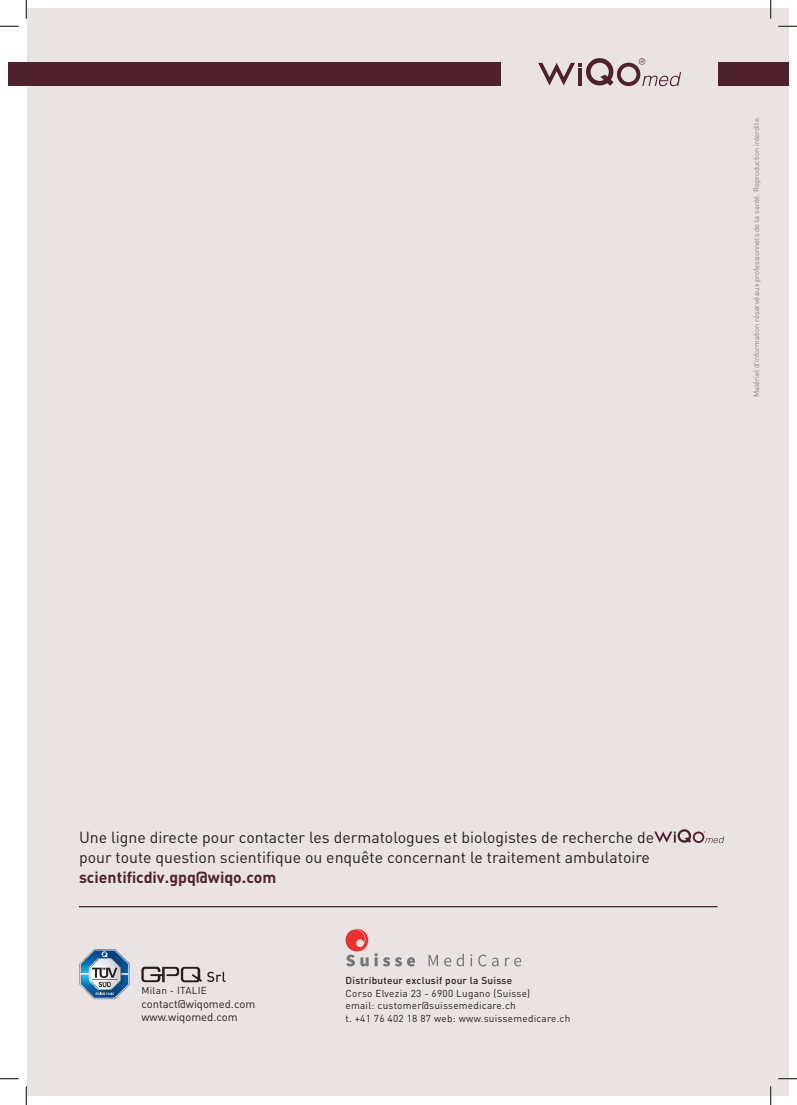
<style>
.page{position:relative;width:797px;height:1105px;background:#fff}
.page>*{position:absolute;margin:0;border:0;box-sizing:border-box;transform-origin:0 0}
.t1{font:15.88px/20px "DIN";color:#231f20}
.t2{font:700 15.88px "DIN";color:#4f212d}
.t3{font:11.25px/13.5px "DIN";color:#231f20}
.t4{font:10px/12.5px "DIN";letter-spacing:.025em;color:#231f20}
.t5{font:500 10px "DIN";letter-spacing:.025em;color:#231f20}
.t6{font:300 7.5px "DIN";color:#6c6d70}
</style>
<div class="page">
<div style="left:27px;top:9px;width:761px;height:1087px;background:#eae3e3"></div>
<svg style="left:141px;top:967px;width:84px;height:15px"></svg>
<svg style="left:80px;top:949px;width:50px;height:50px"></svg>
<svg style="left:345px;top:929px;width:70px;height:37px"></svg>
<svg style="left:428px;top:954px;width:93px;height:12px"></svg>
<div style="left:9px;top:62px;width:491px;height:24px;background:#4f212d"></div>
<svg style="left:538px;top:58px;width:143px;height:28px"></svg>
<div style="left:717px;top:62px;width:71px;height:24px;background:#4f212d"></div>
<svg style="left:654px;top:829px;width:70px;height:14px"></svg>
<hr style="left:79px;top:906px;width:638px;height:1px;background:#4f212d">
<svg style="left:0;top:25px;width:19px;height:2px"></svg>
<svg style="left:778px;top:25px;width:19px;height:2px"></svg>
<svg style="left:0;top:1078px;width:19px;height:1px"></svg>
<svg style="left:778px;top:1078px;width:19px;height:1px"></svg>
<svg style="left:25px;top:0;width:2px;height:19px"></svg>
<svg style="left:25px;top:1086px;width:2px;height:19px"></svg>
<svg style="left:770px;top:0;width:1px;height:19px"></svg>
<svg style="left:770px;top:1086px;width:1px;height:19px"></svg>
<p class="t6" style="left:751px;top:397px;width:282px;rotate:-90deg">Matériel d'information réservé aux professionnels de la santé. Reproduction interdite.</p>
<p class="t1" style="left:79px;top:828px;width:576px">Une ligne directe pour contacter les dermatologues et biologistes de recherche de pour toute question scientifique ou enquête concernant le traitement ambulatoire</p>
<p class="t2" style="left:79px;top:867px;width:199px">scientificdiv.gpq@wiqo.com</p>
<p class="t4" style="left:141px;top:984px;width:67px">Milan - ITALIE</p>
<p class="t3" style="left:141px;top:997px;width:115px">contact@wiqomed.com www.wiqomed.com</p>
<p class="t5" style="left:345px;top:974px;width:168px">Distributeur exclusif pour la Suisse</p>
<p class="t4" style="left:345px;top:987px;width:226px">Corso Elvezia 23 - 6900 Lugano (Suisse)<br>email: customer@suissemedicare.ch<br>t. +41 76 402 18 87 web: www.suissemedicare.ch</p>
</div>
